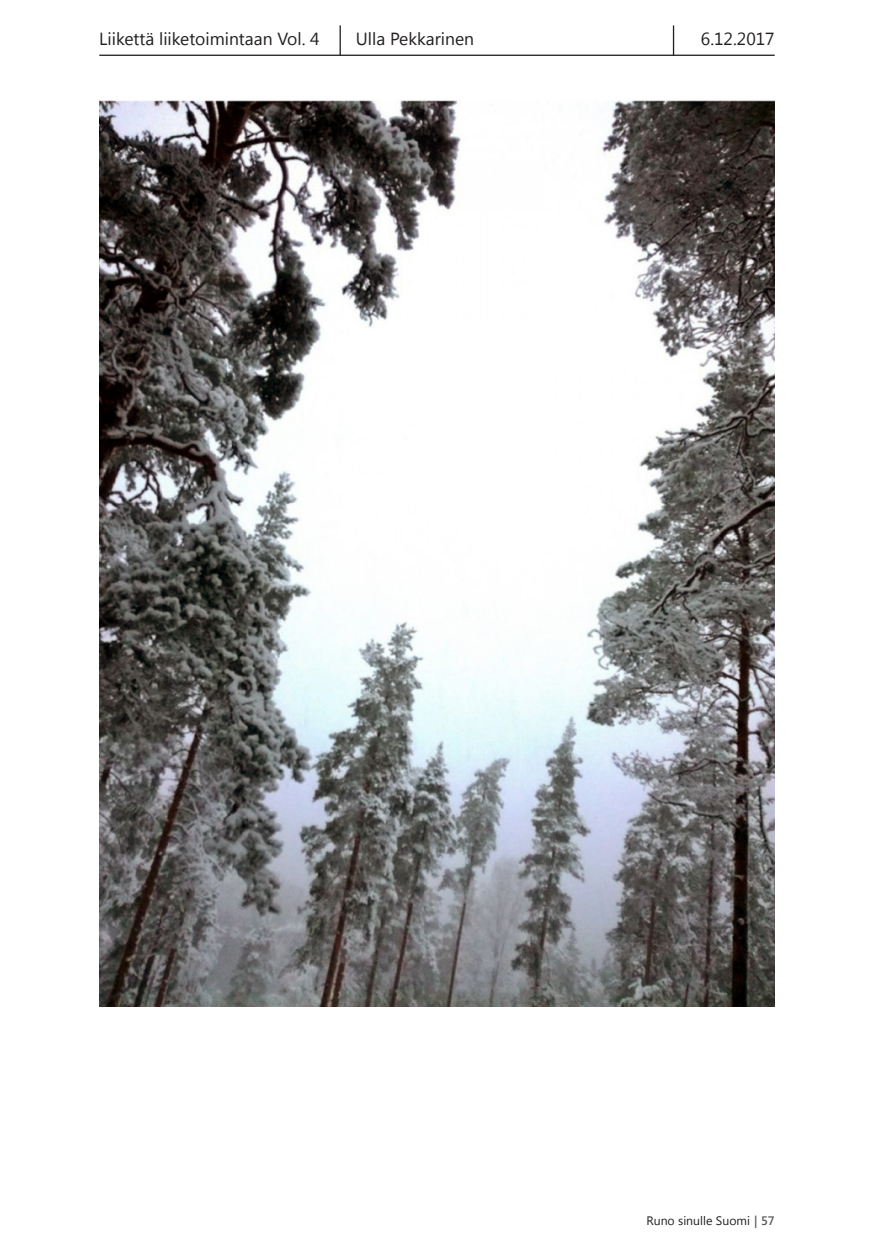
<style>
.page{position:relative;width:874px;height:1241px;background:#fff}
.page>*{position:absolute;margin:0;border:0;box-sizing:border-box;transform-origin:0 0}
.Leipä{font:17.5px "Segoe UI";color:#231f20}
.kuvat{font:17.5px "Segoe UI";color:#231f20}
.otsikko_1_1_1{font:12.25px "Segoe UI";color:#231f20}
.s1{font-weight:600;color:#57585a}
</style>
<div class="page">
<hr style="left:99px;top:55px;width:675px;height:1px;background:#231f20">
<hr style="left:672px;top:25px;width:1px;height:31px;background:#231f20">
<hr style="left:339px;top:25px;width:1px;height:31px;background:#231f20">
<img style="left:99px;top:100px;width:675px;height:906px">
<p class="Leipä" style="left:99px;top:27px;width:222px">Liikettä liiketoimintaan Vol. 4</p>
<p class="Leipä" style="left:356px;top:27px;width:120px">Ulla Pekkarinen</p>
<p class="kuvat" style="left:700px;top:27px;width:75px">6.12.2017</p>
<p class="otsikko_1_1_1" style="left:646px;top:1211px;width:130px">Runo sinulle Suomi <span class="s1">| 57</span></p>
</div>
